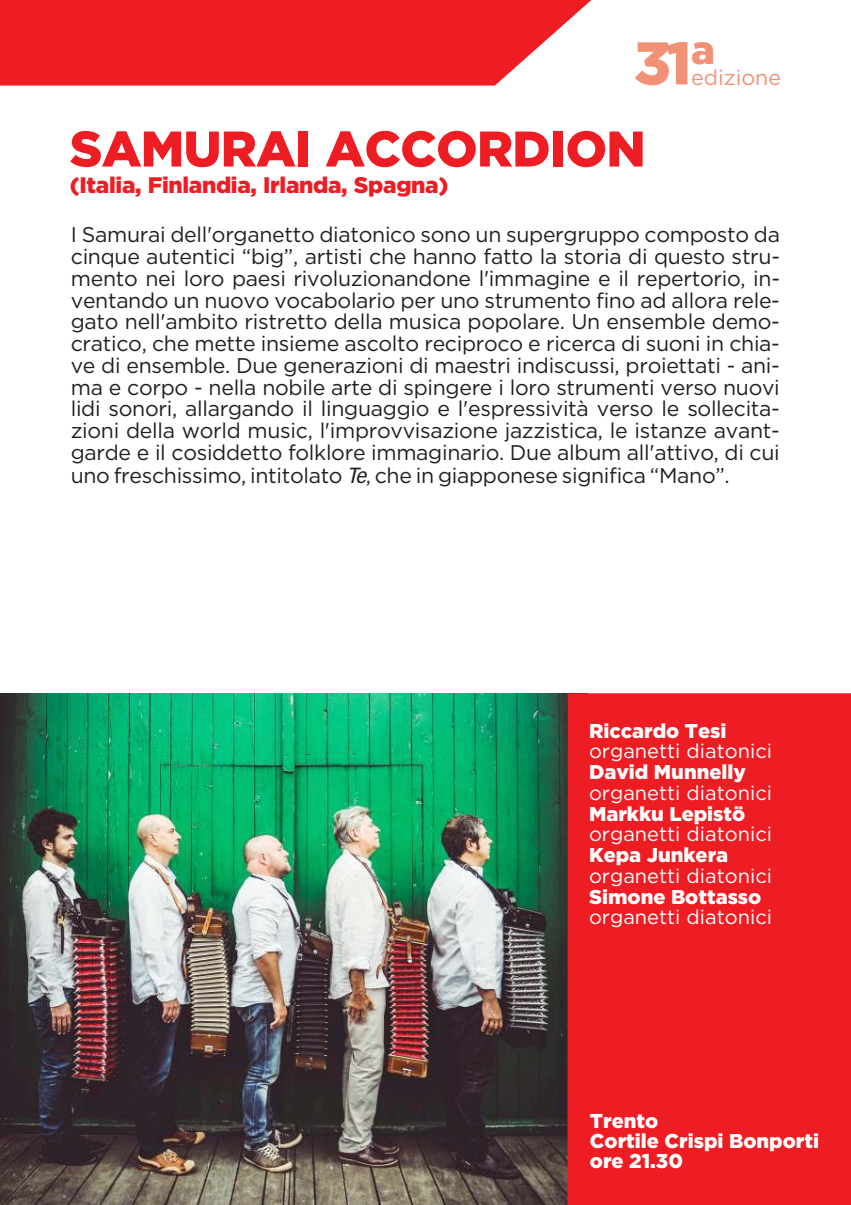
<style>
.page{position:relative;width:851px;height:1205px;background:#fff}
.page>*{position:absolute;margin:0;border:0;box-sizing:border-box;transform-origin:0 0}
.t1{font:900 60px "Gotham";color:#f19276}
.t2{font:900 50px "Gotham";letter-spacing:-.015em;color:#ee1d23}
.t3{font:900 22.5px "Gotham";letter-spacing:-.015em;color:#ee1d23}
.t4{font:21.5px "Gotham HTF";color:#f19276}
.t5{font:21.25px/21.8px "Gotham HTF";letter-spacing:-.015em;color:#231f20;text-align:justify}
.t6{font:900 20px/20px "Gotham";color:#fff}
.t7{font:20px "Gotham HTF";color:#fff}
.s1{font-family:"Goethe Gothic";font-style:italic}
</style>
<div class="page">
<img style="left:1px;top:693px;width:566px;height:512px">
<img style="left:0;top:693px;width:1px;height:512px">
<div style="left:567px;top:693px;width:283px;height:512px;background:#ee1d23"></div>
<svg style="left:0;top:0;width:592px;height:86px;background:#ef3035"></svg>
<h1 class="t1" style="left:633px;top:41px;width:83px">31<sup>a</sup></h1>
<p class="t4" style="left:691px;top:67px;width:91px">edizione</p>
<h2 class="t2" style="left:70px;top:130px;width:577px">SAMURAI ACCORDION</h2>
<p class="t3" style="left:70px;top:177px;width:380px">(Italia, Finlandia, Irlanda, Spagna)</p>
<p class="t5" style="left:71px;top:224px;width:710px">I Samurai dell'organetto diatonico sono un supergruppo composto da cinque autentici “big”, artisti che hanno fatto la storia di questo stru&shy;mento nei loro paesi rivoluzionandone l'immagine e il repertorio, in&shy;ventando un nuovo vocabolario per uno strumento fino ad allora rele&shy;gato nell'ambito ristretto della musica popolare. Un ensemble demo&shy;cratico, che mette insieme ascolto reciproco e ricerca di suoni in chia&shy;ve di ensemble. Due generazioni di maestri indiscussi, proiettati - ani&shy;ma e corpo - nella nobile arte di spingere i loro strumenti verso nuovi lidi sonori, allargando il linguaggio e l'espressività verso le sollecita&shy;zioni della world music, l'improvvisazione jazzistica, le istanze avant&shy;garde e il cosiddetto folklore immaginario. Due album all'attivo, di cui uno freschissimo, intitolato <span class="s1">Te</span>, che in giapponese significa “Mano”.</p>
<p class="t6" style="left:589px;top:722px;width:139px">Riccardo Tesi</p>
<p class="t7" style="left:589px;top:741px;width:184px">organetti diatonici</p>
<p class="t6" style="left:589px;top:764px;width:158px">David Munnelly</p>
<p class="t7" style="left:589px;top:783px;width:184px">organetti diatonici</p>
<p class="t6" style="left:589px;top:805px;width:158px">Markku Lepistö</p>
<p class="t7" style="left:589px;top:824px;width:184px">organetti diatonici</p>
<p class="t6" style="left:589px;top:846px;width:141px">Kepa Junkera</p>
<p class="t7" style="left:589px;top:866px;width:184px">organetti diatonici</p>
<p class="t6" style="left:589px;top:888px;width:174px">Simone Bottasso</p>
<p class="t7" style="left:589px;top:907px;width:184px">organetti diatonici</p>
<p class="t6" style="left:590px;top:1112px;width:230px">Trento<br>Cortile Crispi Bonporti ore 21.30</p>
</div>
